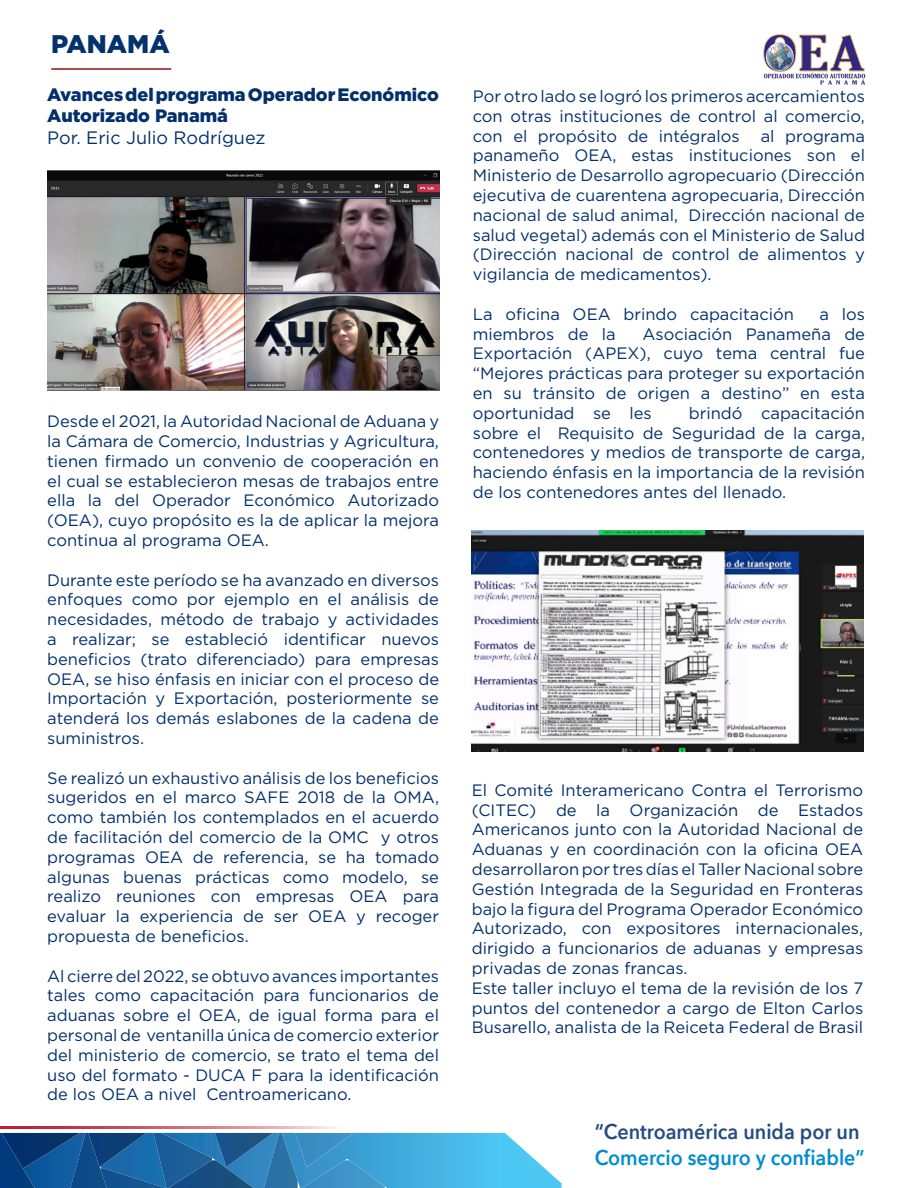
<style>
.page{position:relative;width:918px;height:1188px;background:#fff}
.page>*{position:absolute;margin:0;border:0;box-sizing:border-box;transform-origin:0 0}
.t1{font:900 25.5px "Gotham";color:#03316b}
.t2{font:600 21.3px "Avenir Next";color:#008cd1;scale:.92 1}
.t3{font:600 21.3px "Avenir Next";color:#244d82;scale:.92 1}
.CUERPO{font:900 18px/21.6px "Gotham";color:#02306c}
.CUERPO-2{font:18px "Gotham";color:#02306c}
.CUERPO-3{font:16.5px/19.8px "Gotham";color:#02306c;text-align:justify}
</style>
<div class="page">
<img style="left:47px;top:170px;width:392px;height:220px">
<img style="left:472px;top:531px;width:392px;height:220px">
<svg style="left:35px;top:1133px;width:527px;height:55px;background:#57b7e3"></svg>
<img style="left:0;top:1133px;width:35px;height:55px">
<img style="left:2px;top:1133px;width:68px;height:36px">
<img style="left:70px;top:1133px;width:37px;height:55px">
<img style="left:264px;top:1133px;width:34px;height:55px">
<img style="left:88px;top:1133px;width:58px;height:34px">
<img style="left:215px;top:1133px;width:58px;height:34px">
<img style="left:295px;top:1133px;width:59px;height:34px">
<img style="left:100px;top:1168px;width:53px;height:20px">
<img style="left:153px;top:1133px;width:59px;height:55px">
<img style="left:168px;top:1160px;width:85px;height:28px">
<img style="left:302px;top:1160px;width:83px;height:28px">
<svg style="left:0;top:1127px;width:336px;height:2px"></svg>
<hr style="left:51px;top:68px;width:120px;height:2px;background:#901316">
<img style="left:763px;top:34px;width:103px;height:51px">
<p class="t1" style="left:51px;top:29px;width:120px">PANAMÁ</p>
<p class="CUERPO" style="left:47px;top:83px;width:393px">Avances del programa Operador Económico<br>Autorizado Panamá</p>
<p class="CUERPO-2" style="left:47px;top:126px;width:220px">Por. Eric Julio Rodríguez</p>
<p class="CUERPO-3" style="left:47px;top:411px;width:393px">Desde el 2021, la Autoridad Nacional de Aduana y la Cámara de Comercio, Industrias y Agricultura, tienen firmado un convenio de cooperación en el cual se establecieron mesas de trabajos entre ella la del Operador Económico Autorizado (OEA), cuyo propósito es la de aplicar la mejora continua al programa OEA.</p>
<p class="CUERPO-3" style="left:47px;top:570px;width:393px">Durante este período se ha avanzado en diversos enfoques como por ejemplo en el análisis de necesidades, método de trabajo y actividades a realizar; se estableció identificar nuevos beneficios (trato diferenciado) para empresas OEA, se hiso énfasis en iniciar con el proceso de Importación y Exportación, posteriormente se atenderá los demás eslabones de la cadena de suministros.</p>
<p class="CUERPO-3" style="left:47px;top:768px;width:393px">Se realizó un exhaustivo análisis de los beneficios sugeridos en el marco SAFE 2018 de la OMA, como también los contemplados en el acuerdo de facilitación del comercio de la OMC y otros programas OEA de referencia, se ha tomado algunas buenas prácticas como modelo, se realizo reuniones con empresas OEA para evaluar la experiencia de ser OEA y recoger propuesta de beneficios.</p>
<p class="CUERPO-3" style="left:47px;top:966px;width:393px">Al cierre del 2022, se obtuvo avances importantes tales como capacitación para funcionarios de aduanas sobre el OEA, de igual forma para el personal de ventanilla única de comercio exterior del ministerio de comercio, se trato el tema del uso del formato - DUCA F para la identificación de los OEA a nivel Centroamericano.</p>
<p class="CUERPO-3" style="left:473px;top:86px;width:394px">Por otro lado se logró los primeros acercamientos con otras instituciones de control al comercio, con el propósito de intégralos</p>
<p class="CUERPO-3" style="left:473px;top:126px;width:394px;text-indent:288px">al programa panameño OEA, estas instituciones son el Ministerio de Desarrollo agropecuario (Dirección ejecutiva de cuarentena agropecuaria, Dirección nacional de salud animal, Dirección nacional de salud vegetal) además con el Ministerio de Salud (Dirección nacional de control de alimentos y vigilancia de medicamentos).</p>
<p class="CUERPO-3" style="left:473px;top:304px;width:323px">La oficina OEA brindo capacitación</p>
<p class="CUERPO-3" style="left:820px;top:304px;width:47px">a los</p>
<p class="CUERPO-3" style="left:473px;top:324px;width:144px">miembros de la</p>
<p class="CUERPO-3" style="left:473px;top:324px;width:394px;text-indent:170px">Asociación Panameña de Exportación (APEX), cuyo tema central fue “Mejores prácticas para proteger su exportación en su tránsito de origen a destino” en esta oportunidad se les</p>
<p class="CUERPO-3" style="left:473px;top:403px;width:394px;text-indent:216px">brindó capacitación sobre el Requisito de Seguridad de la carga, contenedores y medios de transporte de carga, haciendo énfasis en la importancia de la revisión de los contenedores antes del llenado.</p>
<p class="CUERPO-3" style="left:472px;top:780px;width:393px">El Comité Interamericano Contra el Terrorismo (CITEC) de la Organización de Estados Americanos junto con la Autoridad Nacional de Aduanas y en coordinación con la oficina OEA desarrollaron por tres días el Taller Nacional sobre Gestión Integrada de la Seguridad en Fronteras bajo la figura del Programa Operador Económico Autorizado, con expositores internacionales, dirigido a funcionarios de aduanas y empresas privadas de zonas francas.</p>
<p class="CUERPO-3" style="left:472px;top:978px;width:393px">Este taller incluyo el tema de la revisión de los 7 puntos del contenedor a cargo de Elton Carlos Busarello, analista de la Reiceta Federal de Brasil</p>
<p class="t3" style="left:595px;top:1114px;width:289px">“Centroamérica unida por un</p>
<p class="t2" style="left:595px;top:1139px;width:295px">Comercio seguro y confiable”</p>
</div>
